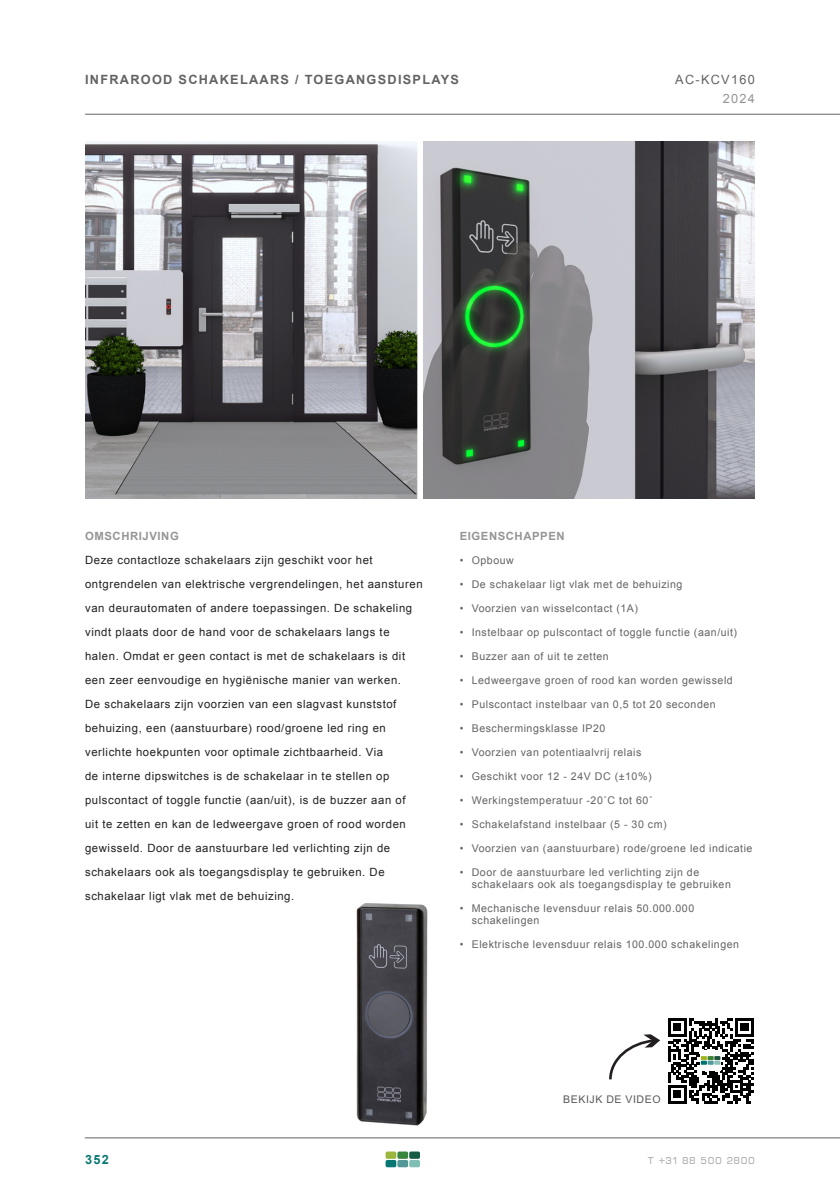
<style>
.page{position:relative;width:840px;height:1191px;background:#fff}
.page>*{position:absolute;margin:0;border:0;box-sizing:border-box;transform-origin:0 0}
.K1{font:700 12.8px "Arial";letter-spacing:.1em;color:#636366}
.K3{font:12.8px "Arial";letter-spacing:.1em;color:#636366}
.t1{font:12.8px "Arial";color:#939598}
.t2{font:700 12.8px "Arial";color:#077773}
.t3{font:12px "Eurostile DCD";letter-spacing:.05em;color:#adaeb2}
.brood_16{font:11.4px/24px "Arial";letter-spacing:.05em;color:#231f20}
.K_Brood{font:700 11.4px "Arial";letter-spacing:.05em;color:#939598}
.brood_8{font:10.6px/12px "Arial";letter-spacing:.05em;color:#636366}
.t4{font:10.6px "Arial";letter-spacing:.05em;color:#5a5758}
</style>
<div class="page">
<hr style="left:85px;top:1137px;width:754px;height:1px;background:#636366">
<svg style="left:385px;top:1151px;width:35px;height:16px"></svg>
<hr style="left:85px;top:114px;width:754px;height:1px;background:#636366">
<img style="left:356px;top:903px;width:72px;height:223px">
<svg style="left:609px;top:1034px;width:50px;height:46px"></svg>
<svg style="left:668px;top:1018px;width:85px;height:85px"></svg>
<img style="left:85px;top:141px;width:332px;height:357px">
<img style="left:423px;top:141px;width:331px;height:357px">
<p class="K1" style="left:85px;top:71px;width:375px">INFRAROOD SCHAKELAARS / TOEGANGSDISPLAYS</p>
<p class="K3" style="left:675px;top:71px;width:81px">AC-KCV160</p>
<p class="t1" style="left:722px;top:90px;width:34px">2024</p>
<p class="K_Brood" style="left:85px;top:528px;width:95px">OMSCHRIJVING</p>
<p class="brood_16" style="left:85px;top:548px;width:339px">Deze contactloze schakelaars zijn geschikt voor het ontgrendelen van elektrische vergrendelingen, het aansturen van deurautomaten of andere toepassingen. De schakeling vindt plaats door de hand voor de schakelaars langs te halen. Omdat er geen contact is met de schakelaars is dit een zeer eenvoudige en hygiënische manier van werken.<br>De schakelaars zijn voorzien van een slagvast kunststof behuizing, een (aanstuurbare) rood/groene led ring en verlichte hoekpunten voor optimale zichtbaarheid. Via<br>de interne dipswitches is de schakelaar in te stellen op pulscontact of toggle functie (aan/uit), is de buzzer aan of<br>uit te zetten en kan de ledweergave groen of rood worden gewisseld. Door de aanstuurbare led verlichting zijn de schakelaars ook als toegangsdisplay te gebruiken. De schakelaar ligt vlak met de behuizing.</p>
<p class="K_Brood" style="left:459px;top:528px;width:106px">EIGENSCHAPPEN</p>
<p class="brood_8" style="left:459px;top:554px;width:56px">• Opbouw</p>
<p class="brood_8" style="left:459px;top:578px;width:224px">• De schakelaar ligt vlak met de behuizing</p>
<p class="brood_8" style="left:459px;top:602px;width:180px">• Voorzien van wisselcontact (1A)</p>
<p class="brood_8" style="left:459px;top:626px;width:279px">• Instelbaar op pulscontact of toggle functie (aan/uit)</p>
<p class="brood_8" style="left:459px;top:650px;width:151px">• Buzzer aan of uit te zetten</p>
<p class="brood_8" style="left:459px;top:674px;width:274px">• Ledweergave groen of rood kan worden gewisseld</p>
<p class="brood_8" style="left:459px;top:698px;width:257px">• Pulscontact instelbaar van 0,5 tot 20 seconden</p>
<p class="brood_8" style="left:459px;top:722px;width:147px">• Beschermingsklasse IP20</p>
<p class="brood_8" style="left:459px;top:746px;width:183px">• Voorzien van potentiaalvrij relais</p>
<p class="brood_8" style="left:459px;top:770px;width:193px">• Geschikt voor 12 - 24V DC (±10%)</p>
<p class="brood_8" style="left:459px;top:794px;width:194px">• Werkingstemperatuur -20˚C tot 60˚</p>
<p class="brood_8" style="left:459px;top:818px;width:208px">• Schakelafstand instelbaar (5 - 30 cm)</p>
<p class="brood_8" style="left:459px;top:842px;width:294px">• Voorzien van (aanstuurbare) rode/groene led indicatie</p>
<p class="brood_8" style="left:471px;top:866px;width:260px;text-indent:-12px">• Door de aanstuurbare led verlichting zijn de schakelaars ook als toegangsdisplay te gebruiken</p>
<p class="brood_8" style="left:471px;top:902px;width:224px;text-indent:-12px">• Mechanische levensduur relais 50.000.000 schakelingen</p>
<p class="brood_8" style="left:459px;top:938px;width:281px">• Elektrische levensduur relais 100.000 schakelingen</p>
<p class="t4" style="left:563px;top:1091px;width:99px">BEKIJK DE VIDEO</p>
<p class="t2" style="left:85px;top:1151px;width:25px">352</p>
<p class="t3" style="left:647px;top:1153px;width:108px">t +31 88 500 2800</p>
</div>
